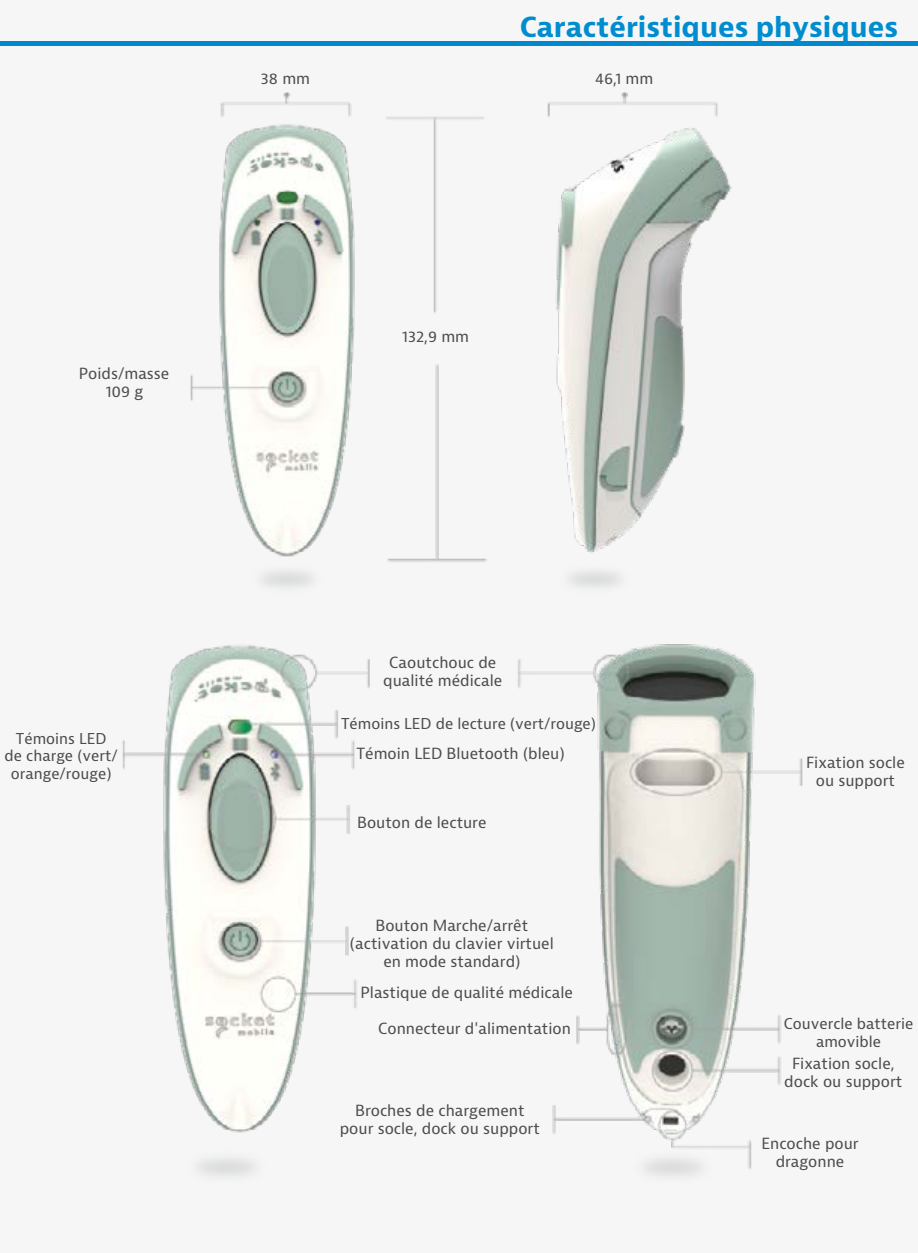
<style>
.page{position:relative;width:918px;height:1253px;background:#f6f6f6}
.page>*{position:absolute;margin:0;border:0;box-sizing:border-box;transform-origin:0 0}
.t1{font:700 27px "Bernina Sans";color:#008dd0}
.t2{font:15px/18px "Bernina Sans";color:#4d4d4f;text-align:center}
.t3{font:14.7px/17.5px "Bernina Sans";color:#4d4d4f;text-align:center}
</style>
<div class="page">
<img style="left:190px;top:92px;width:542px;height:496px">
<img style="left:122px;top:644px;width:681px;height:532px">
<hr style="left:0;top:41px;width:918px;height:4px;background:#0089cf">
<h1 class="t1" style="left:520px;top:9px;width:380px">Caractéristiques physiques</h1>
<p class="t2" style="left:261px;top:70px;width:51px">38 mm</p>
<p class="t2" style="left:595px;top:70px;width:60px">46,1 mm</p>
<p class="t2" style="left:79px;top:365px;width:92px">Poids/masse<br>109 g</p>
<p class="t2" style="left:402px;top:328px;width:68px">132,9 mm</p>
<p class="t3" style="left:5px;top:730px;width:115px">Témoins LED<br>de charge (vert/ orange/rouge)</p>
<p class="t2" style="left:383px;top:654px;width:121px">Caoutchouc de qualité médicale</p>
<p class="t3" style="left:341px;top:715px;width:257px">Témoins LED de lecture (vert/rouge)</p>
<p class="t2" style="left:356px;top:744px;width:210px">Témoin LED Bluetooth (bleu)</p>
<p class="t2" style="left:357px;top:813px;width:131px">Bouton de lecture</p>
<p class="t2" style="left:350px;top:916px;width:205px">Bouton Marche/arrêt (activation du clavier virtuel en mode standard)</p>
<p class="t2" style="left:361px;top:984px;width:214px">Plastique de qualité médicale</p>
<p class="t2" style="left:378px;top:1019px;width:194px">Connecteur d'alimentation</p>
<p class="t2" style="left:340px;top:1102px;width:202px">Broches de chargement pour socle, dock ou support</p>
<p class="t2" style="left:806px;top:754px;width:100px">Fixation socle ou support</p>
<p class="t3" style="left:784px;top:1015px;width:131px">Couvercle batterie amovible</p>
<p class="t2" style="left:784px;top:1055px;width:120px">Fixation socle, dock ou support</p>
<p class="t2" style="left:761px;top:1135px;width:99px">Encoche pour dragonne</p>
</div>
